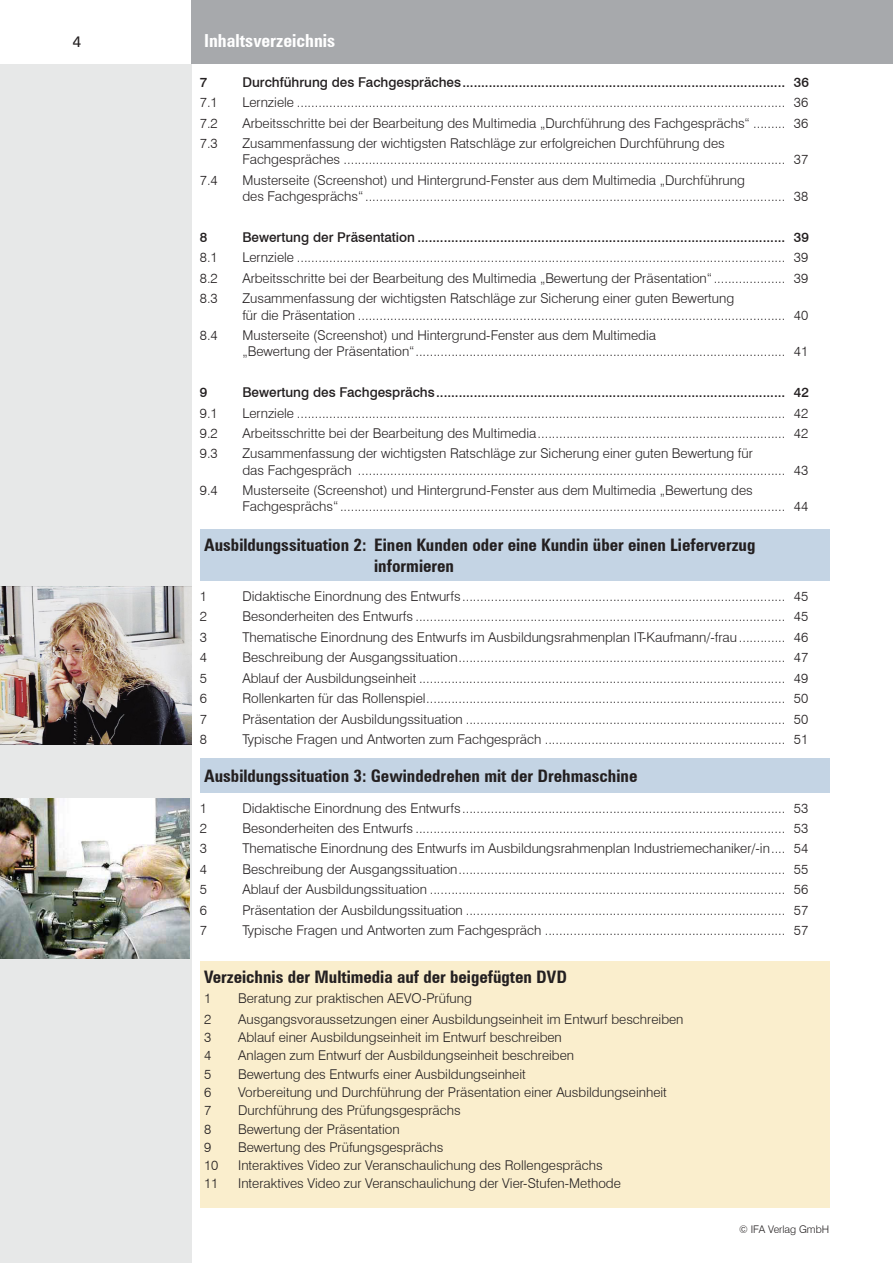
<style>
.page{position:relative;width:893px;height:1263px;background:#fff}
.page>*{position:absolute;margin:0;border:0;box-sizing:border-box;transform-origin:0 0}
.t1{font:700 condensed 18px "Zurich BT";color:#fff}
.t2{font:700 condensed 17.25px/20.7px "Zurich BT";color:#231f20}
.t3{font:15px "Zurich BT";color:#231f20}
.t4{font:300 13.5px/16.2px "Swiss 721 BT";color:#231f20}
.t5{font:500 13.5px "Swiss 721 BT";color:#231f20}
.t6{font:300 10.5px "Swiss 721 BT";color:#231f20}
</style>
<div class="page">
<div style="left:191px;top:0;width:702px;height:64px;background:#a7a9ac"></div>
<div style="left:0;top:64px;width:191px;height:1199px;background:#e7e8e8"></div>
<div style="left:200px;top:758px;width:629px;height:34px;background:#c4d4e4"></div>
<div style="left:200px;top:529px;width:629px;height:51px;background:#c4d4e4"></div>
<img style="left:0;top:798px;width:190px;height:161px">
<div style="left:200px;top:961px;width:629px;height:247px;background:#faeecd"></div>
<img style="left:0;top:587px;width:191px;height:157px">
<p class="t3" style="left:73px;top:32px;width:10px">4</p>
<h1 class="t1" style="left:204px;top:29px;width:133px">Inhaltsverzeichnis</h1>
<p class="t5" style="left:200px;top:74px;width:9px">7</p>
<p class="t5" style="left:242px;top:74px;width:568px">Durchführung des Fachgespräches...................................................................................... 36</p>
<p class="t4" style="left:200px;top:94px;width:19px">7.1</p>
<p class="t4" style="left:242px;top:94px;width:567px">Lernziele ........................................................................................................................................ 36</p>
<p class="t4" style="left:200px;top:115px;width:19px">7.2</p>
<p class="t4" style="left:242px;top:115px;width:567px">Arbeitsschritte bei der Bearbeitung des Multimedia „Durchführung des Fachgesprächs“ ......... 36</p>
<p class="t4" style="left:200px;top:135px;width:19px">7.3</p>
<p class="t4" style="left:242px;top:135px;width:567px">Zusammenfassung der wichtigsten Ratschläge zur erfolgreichen Durchführung des<br>Fachgespräches ........................................................................................................................... 37</p>
<p class="t4" style="left:200px;top:172px;width:19px">7.4</p>
<p class="t4" style="left:242px;top:172px;width:567px">Musterseite (Screenshot) und Hintergrund-Fenster aus dem Multimedia „Durchführung<br>des Fachgesprächs“..................................................................................................................... 38</p>
<p class="t5" style="left:200px;top:229px;width:9px">8</p>
<p class="t5" style="left:242px;top:229px;width:568px">Bewertung der Präsentation .................................................................................................. 39</p>
<p class="t4" style="left:200px;top:249px;width:19px">8.1</p>
<p class="t4" style="left:242px;top:249px;width:567px">Lernziele ........................................................................................................................................ 39</p>
<p class="t4" style="left:200px;top:270px;width:19px">8.2</p>
<p class="t4" style="left:242px;top:270px;width:567px">Arbeitsschritte bei der Bearbeitung des Multimedia „Bewertung der Präsentation“.................... 39</p>
<p class="t4" style="left:200px;top:290px;width:19px">8.3</p>
<p class="t4" style="left:242px;top:290px;width:567px">Zusammenfassung der wichtigsten Ratschläge zur Sicherung einer guten Bewertung<br>für die Präsentation ....................................................................................................................... 40</p>
<p class="t4" style="left:200px;top:327px;width:19px">8.4</p>
<p class="t4" style="left:242px;top:327px;width:567px">Musterseite (Screenshot) und Hintergrund-Fenster aus dem Multimedia<br>„Bewertung der Präsentation“....................................................................................................... 41</p>
<p class="t5" style="left:200px;top:384px;width:9px">9</p>
<p class="t5" style="left:242px;top:384px;width:568px">Bewertung des Fachgesprächs............................................................................................. 42</p>
<p class="t4" style="left:200px;top:404px;width:19px">9.1</p>
<p class="t4" style="left:242px;top:404px;width:567px">Lernziele ........................................................................................................................................ 42</p>
<p class="t4" style="left:200px;top:425px;width:19px">9.2</p>
<p class="t4" style="left:242px;top:425px;width:567px">Arbeitsschritte bei der Bearbeitung des Multimedia..................................................................... 42</p>
<p class="t4" style="left:200px;top:445px;width:19px">9.3</p>
<p class="t4" style="left:242px;top:445px;width:567px">Zusammenfassung der wichtigsten Ratschläge zur Sicherung einer guten Bewertung für<br>das Fachgespräch ....................................................................................................................... 43</p>
<p class="t4" style="left:200px;top:482px;width:19px">9.4</p>
<p class="t4" style="left:242px;top:482px;width:567px">Musterseite (Screenshot) und Hintergrund-Fenster aus dem Multimedia „Bewertung des<br>Fachgesprächs“............................................................................................................................ 44</p>
<p class="t2" style="left:374px;top:534px;width:383px;text-indent:-170px">Ausbildungssituation 2: Einen Kunden oder eine Kundin über einen Lieferverzug informieren</p>
<p class="t4" style="left:200px;top:588px;width:9px">1</p>
<p class="t4" style="left:242px;top:588px;width:567px">Didaktische Einordnung des Entwurfs.......................................................................................... 45</p>
<p class="t4" style="left:200px;top:608px;width:9px">2</p>
<p class="t4" style="left:242px;top:608px;width:567px">Besonderheiten des Entwurfs ....................................................................................................... 45</p>
<p class="t4" style="left:200px;top:629px;width:9px">3</p>
<p class="t4" style="left:242px;top:629px;width:567px">Thematische Einordnung des Entwurfs im Ausbildungsrahmenplan IT-Kaufmann/-frau............. 46</p>
<p class="t4" style="left:200px;top:649px;width:9px">4</p>
<p class="t4" style="left:242px;top:649px;width:567px">Beschreibung der Ausgangssituation........................................................................................... 47</p>
<p class="t4" style="left:200px;top:670px;width:9px">5</p>
<p class="t4" style="left:242px;top:670px;width:567px">Ablauf der Ausbildungseinheit ...................................................................................................... 49</p>
<p class="t4" style="left:200px;top:690px;width:9px">6</p>
<p class="t4" style="left:242px;top:690px;width:567px">Rollenkarten für das Rollenspiel.................................................................................................... 50</p>
<p class="t4" style="left:200px;top:711px;width:9px">7</p>
<p class="t4" style="left:242px;top:711px;width:567px">Präsentation der Ausbildungssituation ......................................................................................... 50</p>
<p class="t4" style="left:200px;top:731px;width:9px">8</p>
<p class="t4" style="left:242px;top:731px;width:567px">Typische Fragen und Antworten zum Fachgespräch ................................................................... 51</p>
<p class="t2" style="left:204px;top:765px;width:435px">Ausbildungssituation 3: Gewindedrehen mit der Drehmaschine</p>
<p class="t4" style="left:200px;top:799px;width:9px">1</p>
<p class="t4" style="left:242px;top:799px;width:567px">Didaktische Einordnung des Entwurfs.......................................................................................... 53</p>
<p class="t4" style="left:200px;top:820px;width:9px">2</p>
<p class="t4" style="left:242px;top:820px;width:567px">Besonderheiten des Entwurfs ....................................................................................................... 53</p>
<p class="t4" style="left:200px;top:840px;width:9px">3</p>
<p class="t4" style="left:242px;top:840px;width:567px">Thematische Einordnung des Entwurfs im Ausbildungsrahmenplan Industriemechaniker/-in.... 54</p>
<p class="t4" style="left:200px;top:861px;width:9px">4</p>
<p class="t4" style="left:242px;top:861px;width:567px">Beschreibung der Ausgangssituation........................................................................................... 55</p>
<p class="t4" style="left:200px;top:881px;width:9px">5</p>
<p class="t4" style="left:242px;top:881px;width:567px">Ablauf der Ausbildungssituation ................................................................................................... 56</p>
<p class="t4" style="left:200px;top:902px;width:9px">6</p>
<p class="t4" style="left:242px;top:902px;width:567px">Präsentation der Ausbildungssituation ......................................................................................... 57</p>
<p class="t4" style="left:200px;top:922px;width:9px">7</p>
<p class="t4" style="left:242px;top:922px;width:567px">Typische Fragen und Antworten zum Fachgespräch ................................................................... 57</p>
<p class="t2" style="left:204px;top:966px;width:364px">Verzeichnis der Multimedia auf der beigefügten DVD</p>
<p class="t4" style="left:204px;top:990px;width:9px">1</p>
<p class="t4" style="left:238px;top:990px;width:235px">Beratung zur praktischen AEVO-Prüfung</p>
<p class="t4" style="left:204px;top:1010px;width:9px">2</p>
<p class="t4" style="left:238px;top:1010px;width:447px">Ausgangsvoraussetzungen einer Ausbildungseinheit im Entwurf beschreiben</p>
<p class="t4" style="left:204px;top:1029px;width:9px">3</p>
<p class="t4" style="left:238px;top:1029px;width:325px">Ablauf einer Ausbildungseinheit im Entwurf beschreiben</p>
<p class="t4" style="left:204px;top:1047px;width:9px">4</p>
<p class="t4" style="left:238px;top:1047px;width:338px">Anlagen zum Entwurf der Ausbildungseinheit beschreiben</p>
<p class="t4" style="left:204px;top:1065px;width:9px">5</p>
<p class="t4" style="left:238px;top:1065px;width:289px">Bewertung des Entwurfs einer Ausbildungseinheit</p>
<p class="t4" style="left:204px;top:1084px;width:9px">6</p>
<p class="t4" style="left:238px;top:1084px;width:430px">Vorbereitung und Durchführung der Präsentation einer Ausbildungseinheit</p>
<p class="t4" style="left:204px;top:1102px;width:9px">7</p>
<p class="t4" style="left:238px;top:1102px;width:224px">Durchführung des Prüfungsgesprächs</p>
<p class="t4" style="left:204px;top:1120px;width:9px">8</p>
<p class="t4" style="left:238px;top:1120px;width:163px">Bewertung der Präsentation</p>
<p class="t4" style="left:204px;top:1139px;width:9px">9</p>
<p class="t4" style="left:238px;top:1139px;width:207px">Bewertung des Prüfungsgesprächs</p>
<p class="t4" style="left:204px;top:1157px;width:16px">10</p>
<p class="t4" style="left:238px;top:1157px;width:366px">Interaktives Video zur Veranschaulichung des Rollengesprächs</p>
<p class="t4" style="left:204px;top:1175px;width:16px">11</p>
<p class="t4" style="left:238px;top:1175px;width:384px">Interaktives Video zur Veranschaulichung der Vier-Stufen-Methode</p>
<p class="t6" style="left:739px;top:1222px;width:91px">© IFA Verlag GmbH</p>
</div>
